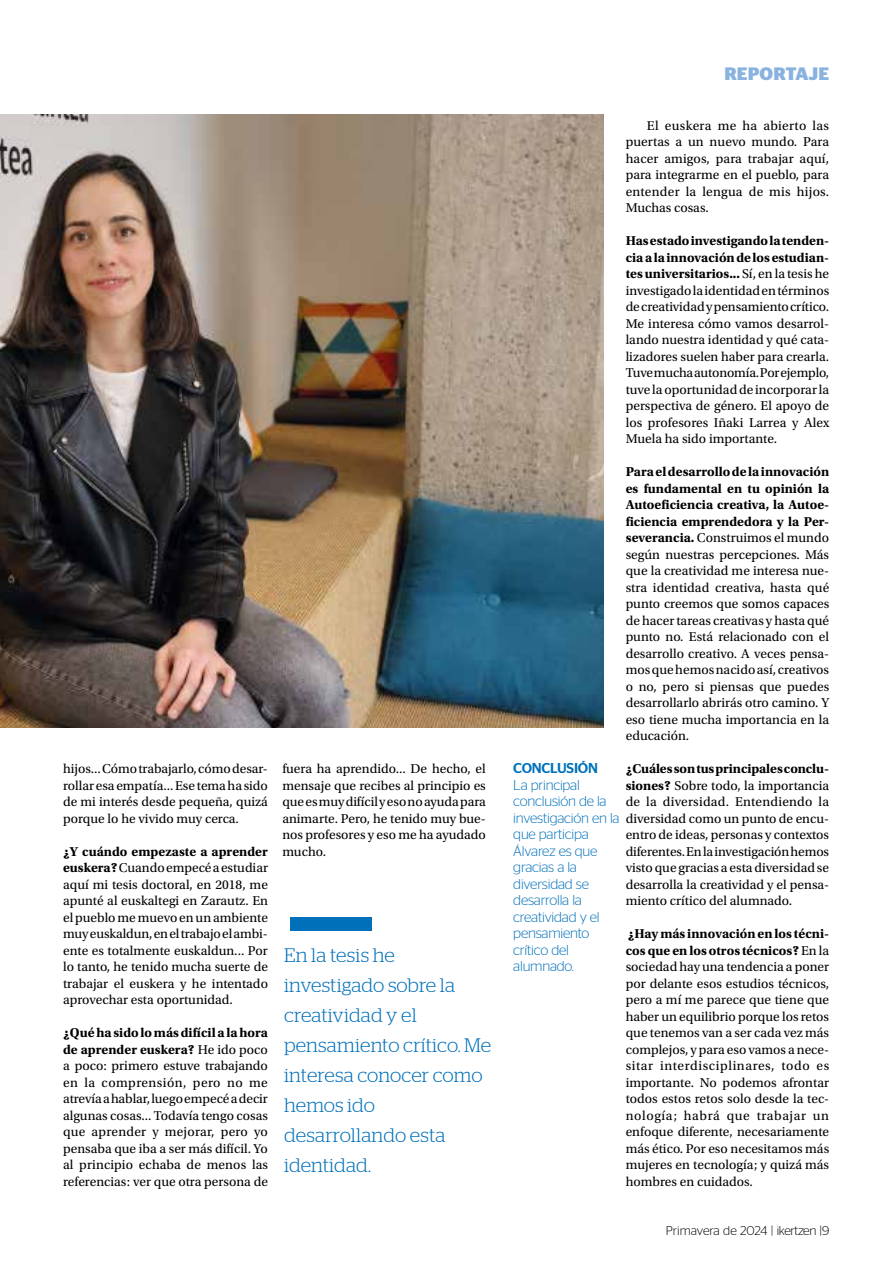
<style>
.page{position:relative;width:893px;height:1263px;background:#fff}
.page>*{position:absolute;margin:0;border:0;box-sizing:border-box;transform-origin:0 0}
.t1{font:300 19.5px/30px "Stag";letter-spacing:.005em;color:#0070ba}
.t2{font:700 18px "Stag Sans";letter-spacing:.005em;color:#8ab2df}
.t3{font:300 14.25px/16.5px "Stag Sans";letter-spacing:-.015em;color:#0070ba}
.t4{font:500 14.25px "Stag Sans";letter-spacing:-.015em;color:#0070ba}
.t5{font:13.5px/16.5px "Utopia Std";color:#000;text-align:justify}
.t6{font:300 12.75px "Stag Sans";letter-spacing:-.02em;color:#000}
.s1{font-weight:700}
.s2{font-family:"Stag Sans";font-weight:300;font-size:14.25px;color:#0070ba}
</style>
<div class="page">
<img style="left:0;top:114px;width:604px;height:613px">
<div style="left:291px;top:918px;width:81px;height:13px;background:#0070ba"></div>
<p class="t5" style="left:63px;top:761px;width:206px">hijos... Cómo trabajarlo, cómo desar&shy;rollar esa empatía... Ese tema ha sido de mi interés desde pequeña, quizá porque lo he vivido muy cerca.</p>
<p class="t5" style="left:63px;top:843px;width:206px"><span class="s1">¿Y cuándo empezaste a aprender euskera?</span> Cuando empecé a estudiar aquí mi tesis doctoral, en 2018, me apunté al euskaltegi en Zarautz. En el pueblo me muevo en un ambiente muy euskaldun, en el trabajo el ambi&shy;ente es totalmente euskaldun... Por lo tanto, he tenido mucha suerte de trabajar el euskera y he intentado aprovechar esta oportunidad.</p>
<p class="t5" style="left:63px;top:1025px;width:206px"><span class="s1">¿Qué ha sido lo más difícil a la hora de aprender euskera?</span> He ido poco a poco: primero estuve trabajando en la comprensión, pero no me atrevía a hablar, luego empecé a decir algunas cosas... Todavía tengo cosas que aprender y mejorar, pero yo pensaba que iba a ser más difícil. Yo al principio echaba de menos las referencias: ver que otra persona de</p>
<p class="t5" style="left:282px;top:761px;width:205px">fuera ha aprendido... De hecho, el mensaje que recibes al principio es que es muy difícil y eso no ayuda para animarte. Pero, he tenido muy bue&shy;nos profesores y eso me ha ayudado mucho.</p>
<h1 class="t1" style="left:284px;top:940px;width:209px">En la tesis he investigado sobre la creatividad y el pensamiento crítico. Me interesa conocer como hemos ido desarrollando esta identidad.</h1>
<h2 class="t2" style="left:724px;top:63px;width:106px">REPORTAJE</h2>
<p class="t5" style="left:626px;top:117px;width:205px;text-indent:21px">El euskera me ha abierto las puertas a un nuevo mundo. Para hacer amigos, para trabajar aquí, para integrarme en el pueblo, para entender la lengua de mis hijos.<br>Muchas cosas.</p>
<p class="t5" style="left:626px;top:233px;width:205px"><span class="s1">Has estado investigando la tenden&shy;cia a la innovación de los estudian&shy;tes universitarios...</span> Sí, en la tesis he investigado la identidad en términos de creatividad y pensamiento crítico.<br>Me interesa cómo vamos desarrol&shy;lando nuestra identidad y qué cata&shy;lizadores suelen haber para crearla.<br>Tuve mucha autonomía. Por ejemplo, tuve la oportunidad de incorporar la perspectiva de género. El apoyo de los profesores Iñaki Larrea y Alex Muela ha sido importante.</p>
<p class="t5" style="left:626px;top:464px;width:205px"><span class="s1">Para el desarrollo de la innovación es fundamental en tu opinión la Autoeficiencia creativa, la Autoe&shy;ficiencia emprendedora y la Per&shy;severancia.</span> Construimos el mundo según nuestras percepciones. Más que la creatividad me interesa nue&shy;stra identidad creativa, hasta qué punto creemos que somos capaces de hacer tareas creativas y hasta qué punto no. Está relacionado con el desarrollo creativo. A veces pensa&shy;mos que hemos nacido así, creativos o no, pero si piensas que puedes desarrollarlo abrirás otro camino. Y eso tiene mucha importancia en la educación.</p>
<p class="t5" style="left:626px;top:761px;width:205px"><span class="s1">¿Cuáles son tus principales conclu&shy;siones?</span> Sobre todo, la importancia de la diversidad. Entendiendo la</p>
<p class="t5" style="left:626px;top:827px;width:205px">entro de ideas, personas y contextos diferentes. En la investigación hemos visto que gracias a esta diversidad se desarrolla la creatividad y el pensa&shy;miento crítico del alumnado.</p>
<p class="t5" style="left:626px;top:926px;width:205px"><span class="s1">¿Hay más innovación en los técni&shy;cos que en los otros técnicos?</span> En la sociedad hay una tendencia a poner por delante esos estudios técnicos, pero a mí me parece que tiene que haber un equilibrio porque los retos que tenemos van a ser cada vez más complejos, y para eso vamos a nece&shy;sitar interdisciplinares, todo es importante. No podemos afrontar todos estos retos solo desde la tec&shy;nología; habrá que trabajar un enfoque diferente, necesariamente más ético. Por eso necesitamos más mujeres en tecnología; y quizá más hombres en cuidados.</p>
<p class="t4" style="left:513px;top:760px;width:86px">CONCLUSIÓN</p>
<p class="t3" style="left:513px;top:776px;width:95px">La principal conclusión de la</p>
<p class="t5" style="left:513px;top:810px;width:317px"><span class="s2">investigación en la</span> diversidad como un punto de encu-</p>
<p class="t3" style="left:513px;top:826px;width:88px">que participa<br>Álvarez es que gracias a la diversidad se desarrolla la creatividad y el pensamiento crítico del alumnado.</p>
<p class="t6" style="left:666px;top:1223px;width:165px">Primavera de 2024 | ikertzen |9</p>
</div>
